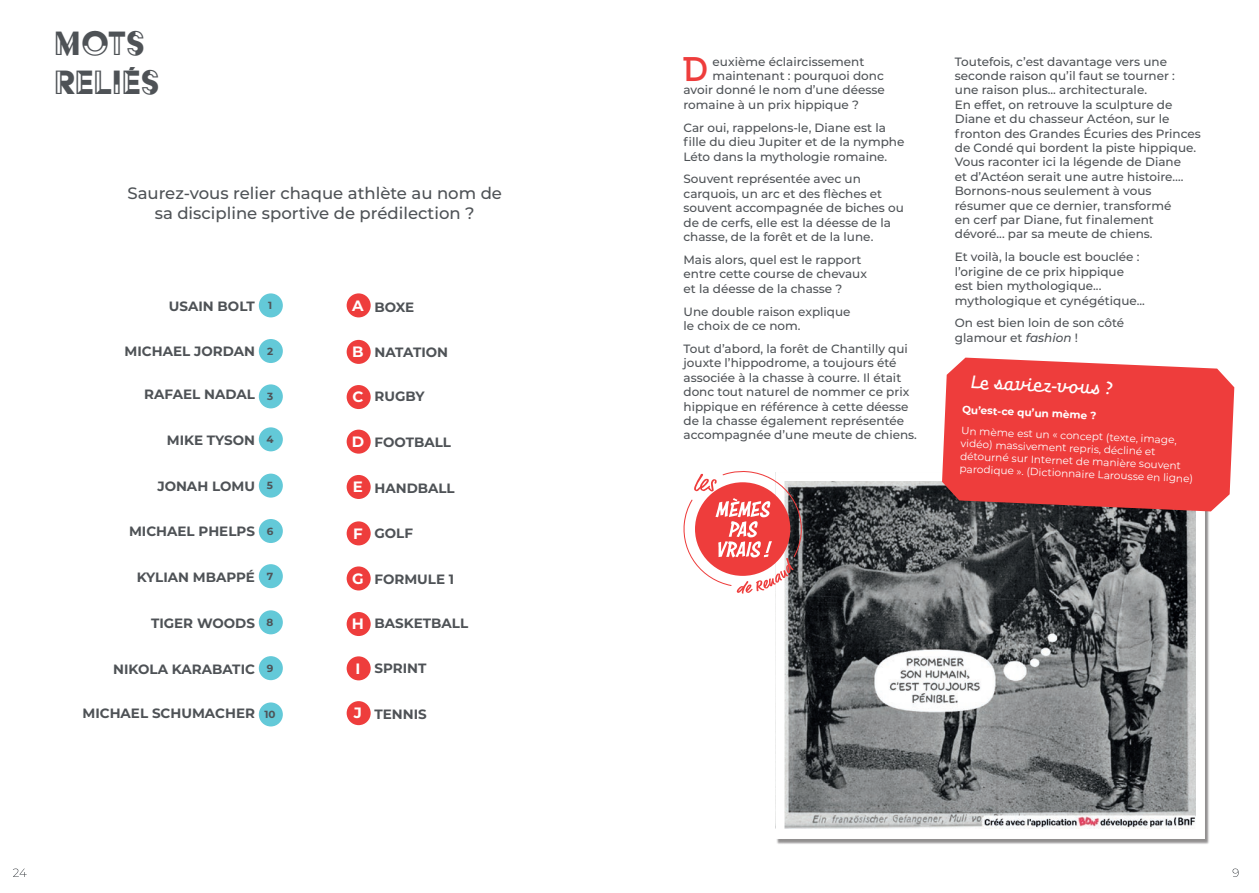
<style>
.page{position:relative;width:1259px;height:893px;background:#fff}
.page>*{position:absolute;margin:0;border:0;box-sizing:border-box;transform-origin:0 0}
.titre_p{font:39px/39px "Acier BAT Text Noir";color:#4e5256}
.Audio_texte_lettrine{font:900 32.25px "Nilland";color:#ee3d3c}
.le_saviez-vous{font:500 18px "Benda";color:#fff}
.texte_standars_1{font:500 16.5px/19.8px "Montserrat";color:#4e5256;text-align:center}
.t1{font:700 15px "Montserrat";color:#fff}
.mots_relies{font:700 13.5px "Montserrat";color:#4e5256}
.Audio_texte{font:500 12px/14.4px "Montserrat";color:#4e5256}
.Audio_texte_lettrine-2{font:500 12px "Montserrat";color:#4e5256}
.texte_standars_1-2{font:10.5px/12.6px "Montserrat";color:#fff}
.texte_standars_1-3{font:700 10.5px "Montserrat";color:#fff}
.t2{font:700 10.35px "Montserrat";color:#4e5256}
.s1{font-style:italic}
</style>
<div class="page">
<svg style="left:1232px;top:868px;width:6px;height:9px"></svg>
<div style="left:776px;top:473px;width:433px;height:371px;background:#231f20;opacity:.5"></div>
<img style="left:785px;top:482px;width:410px;height:346px">
<svg style="left:683px;top:471px;width:121px;height:123px"></svg>
<svg style="left:942px;top:358px;width:292px;height:153px;background:#e84747"></svg>
<svg style="left:13px;top:868px;width:14px;height:9px"></svg>
<div style="left:259px;top:293px;width:24px;height:24px;background:#63c9d8;border-radius:50%"></div>
<div style="left:259px;top:339px;width:24px;height:24px;background:#63c9d8;border-radius:50%"></div>
<div style="left:259px;top:384px;width:24px;height:24px;background:#63c9d8;border-radius:50%"></div>
<div style="left:259px;top:427px;width:24px;height:24px;background:#63c9d8;border-radius:50%"></div>
<div style="left:259px;top:474px;width:24px;height:24px;background:#63c9d8;border-radius:50%"></div>
<div style="left:259px;top:519px;width:24px;height:24px;background:#63c9d8;border-radius:50%"></div>
<div style="left:259px;top:564px;width:24px;height:24px;background:#63c9d8;border-radius:50%"></div>
<div style="left:259px;top:610px;width:24px;height:24px;background:#63c9d8;border-radius:50%"></div>
<div style="left:259px;top:656px;width:24px;height:24px;background:#63c9d8;border-radius:50%"></div>
<div style="left:259px;top:702px;width:24px;height:24px;background:#63c9d8;border-radius:50%"></div>
<div style="left:347px;top:293px;width:24px;height:24px;background:#ee3d3c;border-radius:50%"></div>
<div style="left:347px;top:340px;width:24px;height:24px;background:#ee3d3c;border-radius:50%"></div>
<div style="left:347px;top:385px;width:24px;height:24px;background:#ee3d3c;border-radius:50%"></div>
<div style="left:347px;top:430px;width:24px;height:24px;background:#ee3d3c;border-radius:50%"></div>
<div style="left:347px;top:475px;width:24px;height:24px;background:#ee3d3c;border-radius:50%"></div>
<div style="left:347px;top:521px;width:24px;height:24px;background:#ee3d3c;border-radius:50%"></div>
<div style="left:347px;top:566px;width:24px;height:24px;background:#ee3d3c;border-radius:50%"></div>
<div style="left:347px;top:612px;width:24px;height:24px;background:#ee3d3c;border-radius:50%"></div>
<div style="left:347px;top:656px;width:24px;height:24px;background:#ee3d3c;border-radius:50%"></div>
<div style="left:347px;top:701px;width:24px;height:24px;background:#ee3d3c;border-radius:50%"></div>
<p class="titre_p" style="left:54px;top:23px;width:108px">MOTS<br>RELIÉS</p>
<p class="texte_standars_1" style="left:127px;top:182px;width:376px">Saurez-vous relier chaque athlète au nom de sa discipline sportive de prédilection ?</p>
<p class="mots_relies" style="left:169px;top:296px;width:88px">USAIN BOLT</p>
<p class="t2" style="left:268px;top:298px;width:6px">1</p>
<p class="mots_relies" style="left:125px;top:341px;width:132px">MICHAEL JORDAN</p>
<p class="t2" style="left:267px;top:343px;width:8px">2</p>
<p class="mots_relies" style="left:144px;top:385px;width:112px">RAFAEL NADAL</p>
<p class="t2" style="left:267px;top:389px;width:8px">3</p>
<p class="mots_relies" style="left:167px;top:431px;width:90px">MIKE TYSON</p>
<p class="t2" style="left:266px;top:432px;width:9px">4</p>
<p class="mots_relies" style="left:157px;top:476px;width:99px">JONAH LOMU</p>
<p class="t2" style="left:267px;top:478px;width:8px">5</p>
<p class="mots_relies" style="left:129px;top:521px;width:127px">MICHAEL PHELPS</p>
<p class="t2" style="left:267px;top:523px;width:8px">6</p>
<p class="mots_relies" style="left:137px;top:568px;width:120px">KYLIAN MBAPPÉ</p>
<p class="t2" style="left:267px;top:569px;width:8px">7</p>
<p class="mots_relies" style="left:151px;top:613px;width:105px">TIGER WOODS</p>
<p class="t2" style="left:267px;top:615px;width:8px">8</p>
<p class="mots_relies" style="left:113px;top:660px;width:143px">NIKOLA KARABATIC</p>
<p class="t2" style="left:267px;top:661px;width:8px">9</p>
<p class="mots_relies" style="left:82px;top:704px;width:174px">MICHAEL SCHUMACHER</p>
<p class="t2" style="left:264px;top:707px;width:13px">10</p>
<p class="t1" style="left:352px;top:295px;width:13px">A</p>
<p class="mots_relies" style="left:374px;top:297px;width:41px">BOXE</p>
<p class="t1" style="left:352px;top:341px;width:13px">B</p>
<p class="mots_relies" style="left:374px;top:342px;width:75px">NATATION</p>
<p class="t1" style="left:352px;top:386px;width:12px">C</p>
<p class="mots_relies" style="left:374px;top:387px;width:52px">RUGBY</p>
<p class="t1" style="left:352px;top:431px;width:14px">D</p>
<p class="mots_relies" style="left:374px;top:432px;width:78px">FOOTBALL</p>
<p class="t1" style="left:353px;top:476px;width:12px">E</p>
<p class="mots_relies" style="left:374px;top:479px;width:82px">HANDBALL</p>
<p class="t1" style="left:353px;top:522px;width:11px">F</p>
<p class="mots_relies" style="left:374px;top:524px;width:40px">GOLF</p>
<p class="t1" style="left:352px;top:568px;width:13px">G</p>
<p class="mots_relies" style="left:374px;top:569px;width:81px">FORMULE 1</p>
<p class="t1" style="left:352px;top:613px;width:14px">H</p>
<p class="mots_relies" style="left:374px;top:614px;width:95px">BASKETBALL</p>
<p class="t1" style="left:355px;top:657px;width:6px">I</p>
<p class="mots_relies" style="left:374px;top:658px;width:53px">SPRINT</p>
<p class="t1" style="left:354px;top:702px;width:10px">J</p>
<p class="mots_relies" style="left:374px;top:705px;width:54px">TENNIS</p>
<p class="Audio_texte_lettrine" style="left:684px;top:49px;width:27px">D</p>
<p class="Audio_texte_lettrine-2" style="left:712px;top:53px;width:153px">euxième éclaircissement</p>
<p class="Audio_texte_lettrine-2" style="left:712px;top:67px;width:173px">maintenant : pourquoi donc</p>
<p class="Audio_texte_lettrine-2" style="left:683px;top:82px;width:203px">avoir donné le nom d’une déesse</p>
<p class="Audio_texte_lettrine-2" style="left:683px;top:96px;width:177px">romaine à un prix hippique ?</p>
<p class="Audio_texte" style="left:683px;top:120px;width:222px">Car oui, rappelons-le, Diane est la fille du dieu Jupiter et de la nymphe<br>Léto dans la mythologie romaine.</p>
<p class="Audio_texte" style="left:683px;top:171px;width:222px">Souvent représentée avec un carquois, un arc et des flèches et souvent accompagnée de biches ou de de cerfs, elle est la déesse de la chasse, de la forêt et de la lune.</p>
<p class="Audio_texte" style="left:683px;top:252px;width:185px">Mais alors, quel est le rapport entre cette course de chevaux et la déesse de la chasse ?</p>
<p class="Audio_texte" style="left:683px;top:304px;width:169px">Une double raison explique le choix de ce nom.</p>
<p class="Audio_texte" style="left:683px;top:341px;width:235px">Tout d’abord, la forêt de Chantilly qui jouxte l’hippodrome, a toujours été associée à la chasse à courre. Il était donc tout naturel de nommer ce prix hippique en référence à cette déesse de la chasse également représentée accompagnée d’une meute de chiens.</p>
<p class="Audio_texte" style="left:955px;top:54px;width:247px">Toutefois, c’est davantage vers une seconde raison qu’il faut se tourner : une raison plus... architecturale.<br>En effet, on retrouve la sculpture de Diane et du chasseur Actéon, sur le fronton des Grandes Écuries des Princes de Condé qui bordent la piste hippique.<br>Vous raconter ici la légende de Diane<br>et d’Actéon serait une autre histoire….<br>Bornons-nous seulement à vous résumer que ce dernier, transformé<br>en cerf par Diane, fut finalement dévoré... par sa meute de chiens.</p>
<p class="Audio_texte" style="left:955px;top:249px;width:192px">Et voilà, la boucle est bouclée : l’origine de ce prix hippique est bien mythologique... mythologique et cynégétique...</p>
<p class="Audio_texte" style="left:955px;top:315px;width:171px">On est bien loin de son côté glamour et <span class="s1">fashion</span> !</p>
<p class="le_saviez-vous" style="left:971px;top:371px;width:144px;rotate:2deg">Le saviez-vous ?</p>
<p class="texte_standars_1-3" style="left:962px;top:403px;width:136px;rotate:2deg">Qu’est-ce qu’un mème ?</p>
<p class="texte_standars_1-2" style="left:961px;top:425px;width:235px;rotate:2deg">Un mème est un « concept (texte, image, vidéo) massivement repris, décliné et détourné sur Internet de manière souvent parodique ». (Dictionnaire Larousse en ligne)</p>
</div>
